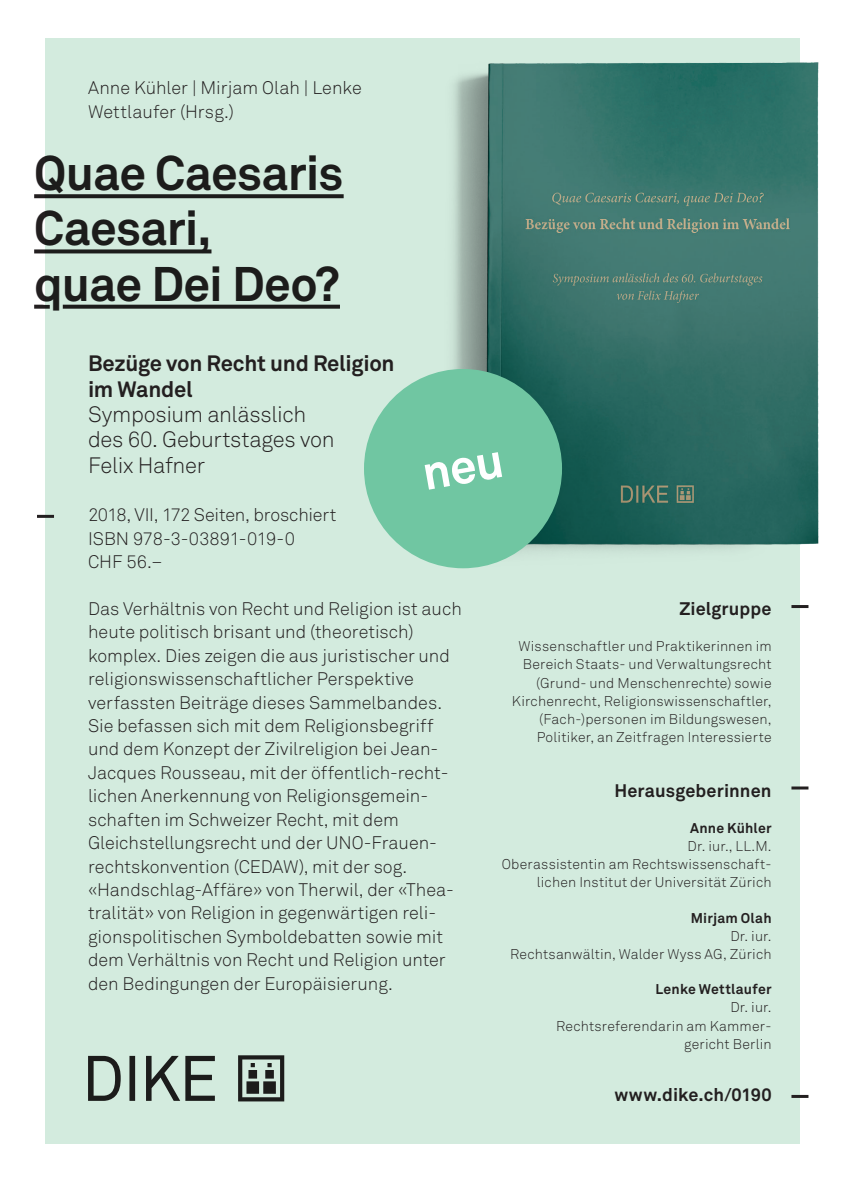
<style>
.page{position:relative;width:844px;height:1188px;background:#fff}
.page>*{position:absolute;margin:0;border:0;box-sizing:border-box;transform-origin:0 0}
.t1{font:700 48px/55.2px "Akkurat Pro";letter-spacing:-.015em;color:#231f20}
.t2{font:300 22px/25.4px "Akkurat Pro";letter-spacing:-.015em;color:#231f20}
.t3{font:700 22px/25.2px "Akkurat Pro";letter-spacing:-.015em;color:#231f20}
.t4{font:300 18px/23.4px "Akkurat Pro";color:#231f20}
.t5{font:700 18px "Akkurat Pro";letter-spacing:.01em;color:#231f20}
.t6{font:300 14px/18.2px "Akkurat Pro";letter-spacing:.015em;color:#231f20;text-align:right}
.t7{font:700 14px "Akkurat Pro";letter-spacing:.015em;color:#231f20}
</style>
<div class="page">
<div style="left:45px;top:38px;width:755px;height:1105px;background:#d3ebde"></div>
<svg style="left:88px;top:1055px;width:196px;height:46px"></svg>
<hr style="left:791px;top:1094px;width:17px;height:3px;background:#231f20">
<img style="left:439px;top:62px;width:380px;height:507px">
<div style="left:364px;top:369px;width:198px;height:199px;background:#70c6a2;border-radius:50%"></div>
<hr style="left:37px;top:515px;width:17px;height:3px;background:#231f20">
<svg style="left:34px;top:194px;width:309px;height:4px"></svg>
<svg style="left:34px;top:249px;width:177px;height:4px"></svg>
<svg style="left:66px;top:305px;width:274px;height:4px"></svg>
<svg style="left:34px;top:304px;width:32px;height:5px"></svg>
<hr style="left:791px;top:605px;width:17px;height:3px;background:#231f20">
<hr style="left:791px;top:786px;width:17px;height:3px;background:#231f20">
<p class="t4" style="left:88px;top:76px;width:275px">Anne Kühler | Mirjam Olah | Lenke<br>Wettlaufer (Hrsg.)</p>
<h1 class="t1" style="left:34px;top:145px;width:311px">Quae Caesaris<br>Caesari,<br>quae Dei Deo?</h1>
<p class="t3" style="left:88px;top:351px;width:308px">Bezüge von Recht und Religion im Wandel</p>
<p class="t2" style="left:88px;top:401px;width:248px">Symposium anlässlich des 60. Geburtstages von<br>Felix Hafner</p>
<p class="t4" style="left:88px;top:503px;width:250px">2018, VII, 172 Seiten, broschiert<br>ISBN 978-3-03891-019-0<br>CHF 56.–</p>
<p class="t4" style="left:88px;top:597px;width:375px">Das Verhältnis von Recht und Religion ist auch heute politisch brisant und (theoretisch) komplex. Dies zeigen die aus juristischer und religionswissenschaftlicher Perspektive verfassten Beiträge dieses Sammelbandes.<br>Sie befassen sich mit dem Religionsbegriff und dem Konzept der Zivilreligion bei Jean-Jacques Rousseau, mit der öffentlich-recht&shy;lichen Anerkennung von Religionsgemein&shy;schaften im Schweizer Recht, mit dem Gleichstellungsrecht und der UNO-Frauen&shy;rechtskonvention (CEDAW), mit der sog. «Handschlag-Affäre» von Therwil, der «Thea&shy;tralität» von Religion in gegenwärtigen reli&shy;gionspolitischen Symboldebatten sowie mit dem Verhältnis von Recht und Religion unter den Bedingungen der Europäisierung.</p>
<p class="t5" style="left:679px;top:597px;width:94px">Zielgruppe</p>
<p class="t6" style="left:512px;top:637px;width:261px">Wissenschaftler und Praktikerinnen im Bereich Staats- und Verwaltungsrecht (Grund- und Menschenrechte) sowie Kirchenrecht, Religionswissenschaftler, (Fach-)personen im Bildungswesen, Politiker, an Zeitfragen Interessierte</p>
<p class="t5" style="left:614px;top:779px;width:159px">Herausgeberinnen</p>
<p class="t7" style="left:690px;top:819px;width:83px">Anne Kühler</p>
<p class="t6" style="left:502px;top:837px;width:271px">Dr. iur., LL.M.<br>Oberassistentin am Rechtswissenschaft&shy;lichen Institut der Universität Zürich</p>
<p class="t7" style="left:690px;top:909px;width:82px">Mirjam Olah</p>
<p class="t6" style="left:510px;top:926px;width:263px">Dr. iur.<br>Rechtsanwältin, Walder Wyss AG, Zürich</p>
<p class="t7" style="left:655px;top:980px;width:118px">Lenke Wettlaufer</p>
<p class="t6" style="left:556px;top:998px;width:217px">Dr. iur.<br>Rechtsreferendarin am Kammer&shy;gericht Berlin</p>
<p class="t5" style="left:614px;top:1084px;width:159px">www.dike.ch/0190</p>
</div>
